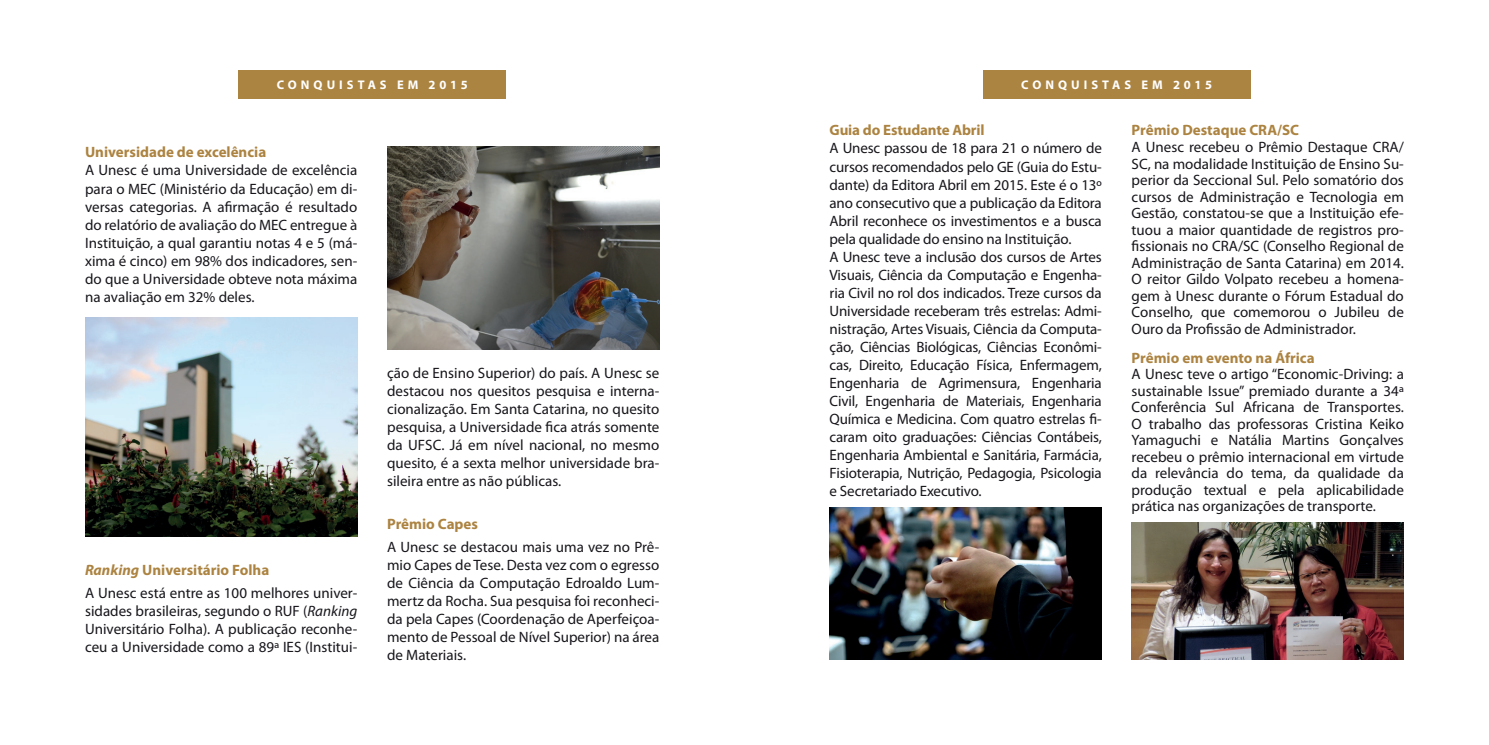
<style>
.page{position:relative;width:1489px;height:745px;background:#fff}
.page>*{position:absolute;margin:0;border:0;box-sizing:border-box;transform-origin:0 0}
.t1{font:15px/18px "Myriad Pro";letter-spacing:-.01em;color:#17151a;text-align:justify}
.t2{font:700 15px "Myriad Pro";color:#ac8340}
.t3{font:700 12.6px "Myriad Pro";letter-spacing:.32em;color:#fff}
.s1{font-weight:700;font-style:italic;color:#ac8340}
.s2{font-weight:700;color:#ac8340}
.s3{font-style:italic}
</style>
<div class="page">
<div style="left:239px;top:70px;width:267px;height:29px;background:#ac8441"></div>
<div style="left:983px;top:70px;width:267px;height:29px;background:#ac8441"></div>
<img style="left:387px;top:146px;width:272px;height:203px">
<img style="left:85px;top:317px;width:272px;height:219px">
<img style="left:829px;top:507px;width:272px;height:152px">
<img style="left:1131px;top:522px;width:272px;height:137px">
<p class="t3" style="left:277px;top:77px;width:192px">CONQUISTAS EM 2015</p>
<p class="t3" style="left:1021px;top:77px;width:192px">CONQUISTAS EM 2015</p>
<p class="t2" style="left:85px;top:142px;width:183px">Universidade de excelência</p>
<p class="t1" style="left:85px;top:161px;width:274px">A Unesc é uma Universidade de excelência para o MEC (Ministério da Educação) em di&shy;versas categorias. A afirmação é resultado do relatório de avaliação do MEC entregue à Instituição, a qual garantiu notas 4 e 5 (má&shy;xima é cinco) em 98% dos indicadores, sen&shy;do que a Universidade obteve nota máxima na avaliação em 32% deles.</p>
<p class="t1" style="left:85px;top:558px;width:274px;line-height:22.2px"><span class="s1">Ranking</span> <span class="s2">Universitário Folha<br></span>A Unesc está entre as 100 melhores univer-</p>
<p class="t1" style="left:85px;top:601px;width:274px">sidades brasileiras, segundo o RUF (<span class="s3">Ranking </span>Universitário Folha). A publicação reconhe&shy;ceu a Universidade como a 89ª IES (Institui-</p>
<p class="t1" style="left:387px;top:363px;width:274px">ção de Ensino Superior) do país. A Unesc se destacou nos quesitos pesquisa e interna&shy;cionalização. Em Santa Catarina, no quesito pesquisa, a Universidade fica atrás somente da UFSC. Já em nível nacional, no mesmo quesito, é a sexta melhor universidade bra&shy;sileira entre as não públicas.</p>
<p class="t2" style="left:387px;top:514px;width:92px">Prêmio Capes</p>
<p class="t1" style="left:387px;top:537px;width:274px">A Unesc se destacou mais uma vez no Prê&shy;mio Capes de Tese. Desta vez com o egresso de Ciência da Computação Edroaldo Lum&shy;mertz da Rocha. Sua pesquisa foi reconheci&shy;da pela Capes (Coordenação de Aperfeiçoa&shy;mento de Pessoal de Nível Superior) na área de Materiais.</p>
<p class="t2" style="left:829px;top:120px;width:156px">Guia do Estudante Abril</p>
<p class="t1" style="left:829px;top:139px;width:274px;text-align:left">A Unesc passou de 18 para 21 o número de cursos recomendados pelo GE (Guia do Estu&shy;dante) da Editora Abril em 2015. Este é o 13º ano consecutivo que a publicação da Editora Abril reconhece os investimentos e a busca pela qualidade do ensino na Instituição.<br>A Unesc teve a inclusão dos cursos de Artes Visuais, Ciência da Computação e Engenha&shy;ria Civil no rol dos indicados. Treze cursos da Universidade receberam três estrelas: Admi&shy;nistração, Artes Visuais, Ciência da Computa&shy;ção, Ciências Biológicas, Ciências Econômi&shy;cas, Direito, Educação Física, Enfermagem, Engenharia de Agrimensura, Engenharia Civil, Engenharia de Materiais, Engenharia Química e Medicina. Com quatro estrelas fi&shy;caram oito graduações: Ciências Contábeis, Engenharia Ambiental e Sanitária, Farmácia, Fisioterapia, Nutrição, Pedagogia, Psicologia e Secretariado Executivo.</p>
<p class="t2" style="left:1131px;top:120px;width:169px">Prêmio Destaque CRA/SC</p>
<p class="t1" style="left:1131px;top:138px;width:274px;line-height:16.5px">A Unesc recebeu o Prêmio Destaque CRA/ SC, na modalidade Instituição de Ensino Su&shy;perior da Seccional Sul. Pelo somatório dos cursos de Administração e Tecnologia em Gestão, constatou-se que a Instituição efe&shy;tuou a maior quantidade de registros pro&shy;fissionais no CRA/SC (Conselho Regional de Administração de Santa Catarina) em 2014.<br>O reitor Gildo Volpato recebeu a homena&shy;gem à Unesc durante o Fórum Estadual do Conselho, que comemorou o Jubileu de Ouro da Profissão de Administrador.</p>
<p class="t2" style="left:1131px;top:347px;width:184px">Prêmio em evento na África</p>
<p class="t1" style="left:1131px;top:365px;width:274px;line-height:16.5px">A Unesc teve o artigo “Economic-Driving: a sustainable Issue” premiado durante a 34ª Conferência Sul Africana de Transportes.<br>O trabalho das professoras Cristina Keiko Yamaguchi e Natália Martins Gonçalves recebeu o prêmio internacional em virtude da relevância do tema, da qualidade da produção textual e pela aplicabilidade prática nas organizações de transporte.</p>
</div>
